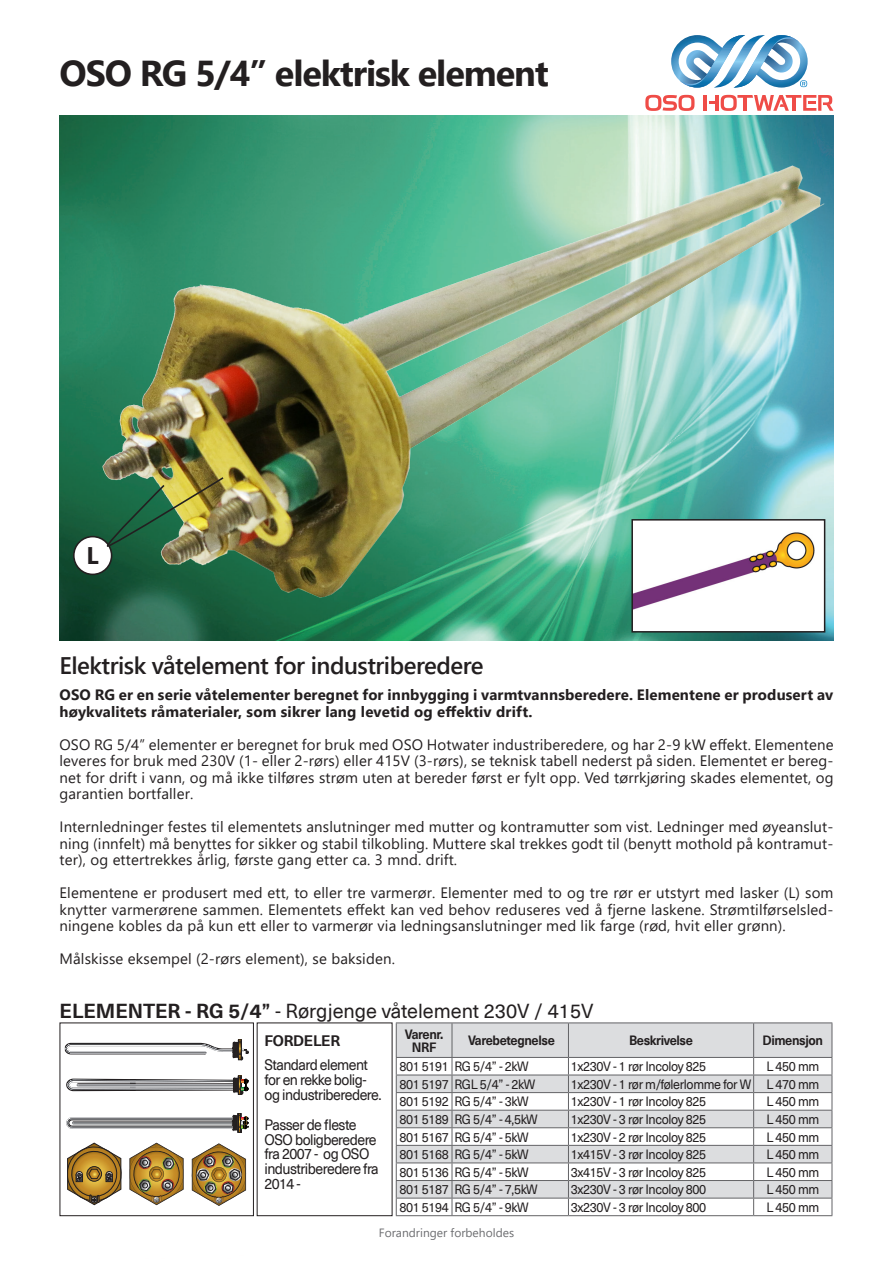
<style>
.page{position:relative;width:893px;height:1263px;background:#fff}
.page>*{position:absolute;margin:0;border:0;box-sizing:border-box;transform-origin:0 0}
.t1{font:700 36px "Segoe UI";letter-spacing:-.03em;color:#231f20}
.t2{font:600 24px "Segoe UI";letter-spacing:-.02em;color:#231f20}
.t3{font:700 24px "Segoe UI";color:#231f20}
.t4{font:19.8px "Neue Haas Unica Pro";color:#231f20}
.t5{font:15px/16.5px "Segoe UI";letter-spacing:.01em;color:#231f20;text-align:justify}
.t6{font:700 15px/16.5px "Segoe UI";letter-spacing:.01em;color:#231f20}
.t7{font:14.85px/14.9px "Neue Haas Unica Pro";letter-spacing:-.04em;color:#231f20;scale:.95 1}
.t8{font:700 14.85px "Neue Haas Unica Pro";letter-spacing:-.02em;color:#231f20}
.t9{font:13.2px "Neue Haas Unica Pro";letter-spacing:-.03em;color:#231f20;scale:.95 1}
.t10{font:700 13.2px/13.2px "Neue Haas Unica Pro";letter-spacing:-.03em;color:#231f20;text-align:center;scale:.95 1}
.t11{font:12px "Segoe UI";color:#6d6e71}
.s1{font-weight:700}
</style>
<div class="page">
<img style="left:60px;top:116px;width:773px;height:525px">
<img style="left:634px;top:606px;width:182px;height:23px">
<div style="left:631px;top:519px;width:194px;height:113px;border:2px solid #231f20"></div>
<img style="left:83px;top:159px;width:751px;height:447px">
<div style="left:74px;top:537px;width:38px;height:37px;background:#fff;border-radius:50%"></div>
<div style="left:73px;top:536px;width:39px;height:39px;border:2px solid #231f20;border-radius:50%"></div>
<img style="left:103px;top:476px;width:122px;height:72px">
<svg style="left:721px;top:95px;width:112px;height:16px"></svg>
<hr style="left:715px;top:95px;width:3px;height:16px;background:#ef4c47">
<hr style="left:704px;top:95px;width:3px;height:16px;background:#ef4c47">
<svg style="left:709px;top:101px;width:6px;height:3px"></svg>
<svg style="left:645px;top:95px;width:49px;height:16px"></svg>
<svg style="left:671px;top:35px;width:137px;height:53px"></svg>
<svg style="left:397px;top:1023px;width:435px;height:69px;fill:#dcdddf"></svg>
<svg style="left:397px;top:1093px;width:435px;height:122px"></svg>
<hr style="left:396px;top:1022px;width:56px;height:1px;background:#636366">
<hr style="left:396px;top:1023px;width:1px;height:34px;background:#636366">
<hr style="left:452px;top:1022px;width:116px;height:1px;background:#636366">
<hr style="left:452px;top:1023px;width:1px;height:34px;background:#636366">
<hr style="left:568px;top:1022px;width:186px;height:1px;background:#636366">
<hr style="left:568px;top:1023px;width:1px;height:34px;background:#636366">
<hr style="left:754px;top:1022px;width:78px;height:1px;background:#636366">
<hr style="left:753px;top:1023px;width:1px;height:34px;background:#636366">
<hr style="left:832px;top:1023px;width:1px;height:34px;background:#636366">
<hr style="left:396px;top:1057px;width:56px;height:1px;background:#636366">
<hr style="left:452px;top:1057px;width:116px;height:1px;background:#636366">
<hr style="left:568px;top:1057px;width:186px;height:1px;background:#636366">
<hr style="left:754px;top:1057px;width:78px;height:1px;background:#636366">
<hr style="left:396px;top:1074px;width:56px;height:1px;background:#636366">
<hr style="left:452px;top:1074px;width:116px;height:1px;background:#636366">
<hr style="left:568px;top:1074px;width:186px;height:1px;background:#636366">
<hr style="left:754px;top:1074px;width:78px;height:1px;background:#636366">
<hr style="left:396px;top:1092px;width:56px;height:1px;background:#636366">
<hr style="left:452px;top:1092px;width:116px;height:1px;background:#636366">
<hr style="left:568px;top:1092px;width:186px;height:1px;background:#636366">
<hr style="left:754px;top:1092px;width:78px;height:1px;background:#636366">
<hr style="left:396px;top:1110px;width:56px;height:1px;background:#636366">
<hr style="left:452px;top:1110px;width:116px;height:1px;background:#636366">
<hr style="left:568px;top:1110px;width:186px;height:1px;background:#636366">
<hr style="left:754px;top:1110px;width:78px;height:1px;background:#636366">
<hr style="left:396px;top:1127px;width:56px;height:1px;background:#636366">
<hr style="left:452px;top:1127px;width:116px;height:1px;background:#636366">
<hr style="left:568px;top:1127px;width:186px;height:1px;background:#636366">
<hr style="left:754px;top:1127px;width:78px;height:1px;background:#636366">
<hr style="left:396px;top:1145px;width:56px;height:1px;background:#636366">
<hr style="left:452px;top:1145px;width:116px;height:1px;background:#636366">
<hr style="left:568px;top:1145px;width:186px;height:1px;background:#636366">
<hr style="left:754px;top:1145px;width:78px;height:1px;background:#636366">
<hr style="left:396px;top:1162px;width:56px;height:1px;background:#636366">
<hr style="left:452px;top:1162px;width:116px;height:1px;background:#636366">
<hr style="left:568px;top:1162px;width:186px;height:1px;background:#636366">
<hr style="left:754px;top:1162px;width:78px;height:1px;background:#636366">
<hr style="left:396px;top:1180px;width:56px;height:1px;background:#636366">
<hr style="left:452px;top:1180px;width:116px;height:1px;background:#636366">
<hr style="left:568px;top:1180px;width:186px;height:1px;background:#636366">
<hr style="left:754px;top:1180px;width:78px;height:1px;background:#636366">
<hr style="left:396px;top:1198px;width:56px;height:1px;background:#636366">
<svg style="left:396px;top:1058px;width:1px;height:157px"></svg>
<hr style="left:452px;top:1198px;width:116px;height:1px;background:#636366">
<svg style="left:452px;top:1058px;width:1px;height:157px"></svg>
<hr style="left:568px;top:1198px;width:186px;height:1px;background:#636366">
<svg style="left:568px;top:1058px;width:1px;height:157px"></svg>
<hr style="left:754px;top:1198px;width:78px;height:1px;background:#636366">
<svg style="left:753px;top:1058px;width:1px;height:157px"></svg>
<svg style="left:832px;top:1058px;width:1px;height:157px"></svg>
<hr style="left:396px;top:1215px;width:56px;height:1px;background:#636366">
<hr style="left:452px;top:1215px;width:116px;height:1px;background:#636366">
<hr style="left:568px;top:1215px;width:186px;height:1px;background:#636366">
<hr style="left:754px;top:1215px;width:78px;height:1px;background:#636366">
<div style="left:60px;top:1022px;width:194px;height:194px;border:1px solid #231f20"></div>
<svg style="left:65px;top:1040px;width:183px;height:20px"></svg>
<svg style="left:66px;top:1113px;width:183px;height:19px"></svg>
<svg style="left:66px;top:1076px;width:183px;height:18px"></svg>
<svg style="left:67px;top:1143px;width:54px;height:62px"></svg>
<svg style="left:129px;top:1143px;width:55px;height:62px"></svg>
<svg style="left:192px;top:1143px;width:54px;height:63px"></svg>
<h1 class="t1" style="left:60px;top:39px;width:491px">OSO RG 5/4” elektrisk element</h1>
<h2 class="t3" style="left:87px;top:532px;width:14px">L</h2>
<h2 class="t2" style="left:60px;top:642px;width:426px">Elektrisk våtelement for industriberedere</h2>
<p class="t6" style="left:60px;top:685px;width:775px">OSO RG er en serie våtelementer beregnet for innbygging i varmtvannsberedere. Elementene er produsert av høykvalitets råmaterialer, som sikrer lang levetid og effektiv drift.</p>
<p class="t5" style="left:60px;top:735px;width:775px">OSO RG 5/4” elementer er beregnet for bruk med OSO Hotwater industriberedere, og har 2-9 kW effekt. Elementene leveres for bruk med 230V (1- eller 2-rørs) eller 415V (3-rørs), se teknisk tabell nederst på siden. Elementet er bereg&shy;net for drift i vann, og må ikke tilføres strøm uten at bereder først er fylt opp. Ved tørrkjøring skades elementet, og garantien bortfaller.</p>
<p class="t5" style="left:60px;top:817px;width:775px">Internledninger festes til elementets anslutninger med mutter og kontramutter som vist. Ledninger med øyeanslut&shy;ning (innfelt) må benyttes for sikker og stabil tilkobling. Muttere skal trekkes godt til (benytt mothold på kontramut&shy;ter), og ettertrekkes årlig, første gang etter ca. 3 mnd. drift.</p>
<p class="t5" style="left:60px;top:883px;width:775px">Elementene er produsert med ett, to eller tre varmerør. Elementer med to og tre rør er utstyrt med lasker (L) som knytter varmerørene sammen. Elementets effekt kan ved behov reduseres ved å fjerne laskene. Strømtilførselsled&shy;ningene kobles da på kun ett eller to varmerør via ledningsanslutninger med lik farge (rød, hvit eller grønn).</p>
<p class="t5" style="left:60px;top:949px;width:337px">Målskisse eksempel (2-rørs element), se baksiden.</p>
<h3 class="t4" style="left:60px;top:999px;width:535px"><span class="s1">ELEMENTER - RG 5/4”</span> - Rørgjenge våtelement 230V / 415V</h3>
<p class="t8" style="left:265px;top:1031px;width:77px">FORDELER</p>
<p class="t7" style="left:265px;top:1058px;width:125px">Standard element for en rekke bolig&shy;og industriberedere.</p>
<p class="t7" style="left:265px;top:1117px;width:122px">Passer de fleste<br>OSO boligberedere fra 2007 - og OSO industriberedere fra<br>2014 -</p>
<p class="t10" style="left:405px;top:1027px;width:42px">Varenr.<br>NRF</p>
<p class="t10" style="left:468px;top:1034px;width:93px">Varebetegnelse</p>
<p class="t10" style="left:629px;top:1034px;width:69px">Beskrivelse</p>
<p class="t10" style="left:762px;top:1034px;width:65px">Dimensjon</p>
<p class="t9" style="left:399px;top:1059px;width:138px">801 5191 RG 5/4” - 2kW</p>
<p class="t9" style="left:571px;top:1059px;width:144px">1x230V - 1 rør Incoloy 825</p>
<p class="t9" style="left:766px;top:1059px;width:57px">L 450 mm</p>
<p class="t9" style="left:399px;top:1076px;width:145px">801 5197 RGL 5/4” - 2kW</p>
<p class="t9" style="left:571px;top:1076px;width:263px">1x230V - 1 rør m/følerlomme for W L 470 mm</p>
<p class="t9" style="left:399px;top:1094px;width:138px">801 5192 RG 5/4” - 3kW</p>
<p class="t9" style="left:571px;top:1094px;width:144px">1x230V - 1 rør Incoloy 825</p>
<p class="t9" style="left:766px;top:1094px;width:57px">L 450 mm</p>
<p class="t9" style="left:399px;top:1111px;width:147px">801 5189 RG 5/4” - 4,5kW</p>
<p class="t9" style="left:571px;top:1111px;width:144px">1x230V - 3 rør Incoloy 825</p>
<p class="t9" style="left:766px;top:1111px;width:57px">L 450 mm</p>
<p class="t9" style="left:399px;top:1129px;width:138px">801 5167 RG 5/4” - 5kW</p>
<p class="t9" style="left:571px;top:1129px;width:144px">1x230V - 2 rør Incoloy 825</p>
<p class="t9" style="left:766px;top:1129px;width:57px">L 450 mm</p>
<p class="t9" style="left:399px;top:1146px;width:138px">801 5168 RG 5/4” - 5kW</p>
<p class="t9" style="left:571px;top:1146px;width:144px">1x415V - 3 rør Incoloy 825</p>
<p class="t9" style="left:766px;top:1146px;width:57px">L 450 mm</p>
<p class="t9" style="left:399px;top:1164px;width:138px">801 5136 RG 5/4” - 5kW</p>
<p class="t9" style="left:571px;top:1164px;width:144px">3x415V - 3 rør Incoloy 825</p>
<p class="t9" style="left:766px;top:1164px;width:57px">L 450 mm</p>
<p class="t9" style="left:399px;top:1182px;width:147px">801 5187 RG 5/4” - 7,5kW</p>
<p class="t9" style="left:571px;top:1182px;width:144px">3x230V - 3 rør Incoloy 800</p>
<p class="t9" style="left:766px;top:1182px;width:57px">L 450 mm</p>
<p class="t9" style="left:399px;top:1199px;width:138px">801 5194 RG 5/4” - 9kW</p>
<p class="t9" style="left:571px;top:1199px;width:144px">3x230V - 3 rør Incoloy 800</p>
<p class="t9" style="left:766px;top:1199px;width:57px">L 450 mm</p>
<p class="t11" style="left:379px;top:1221px;width:137px">Forandringer forbeholdes</p>
</div>
